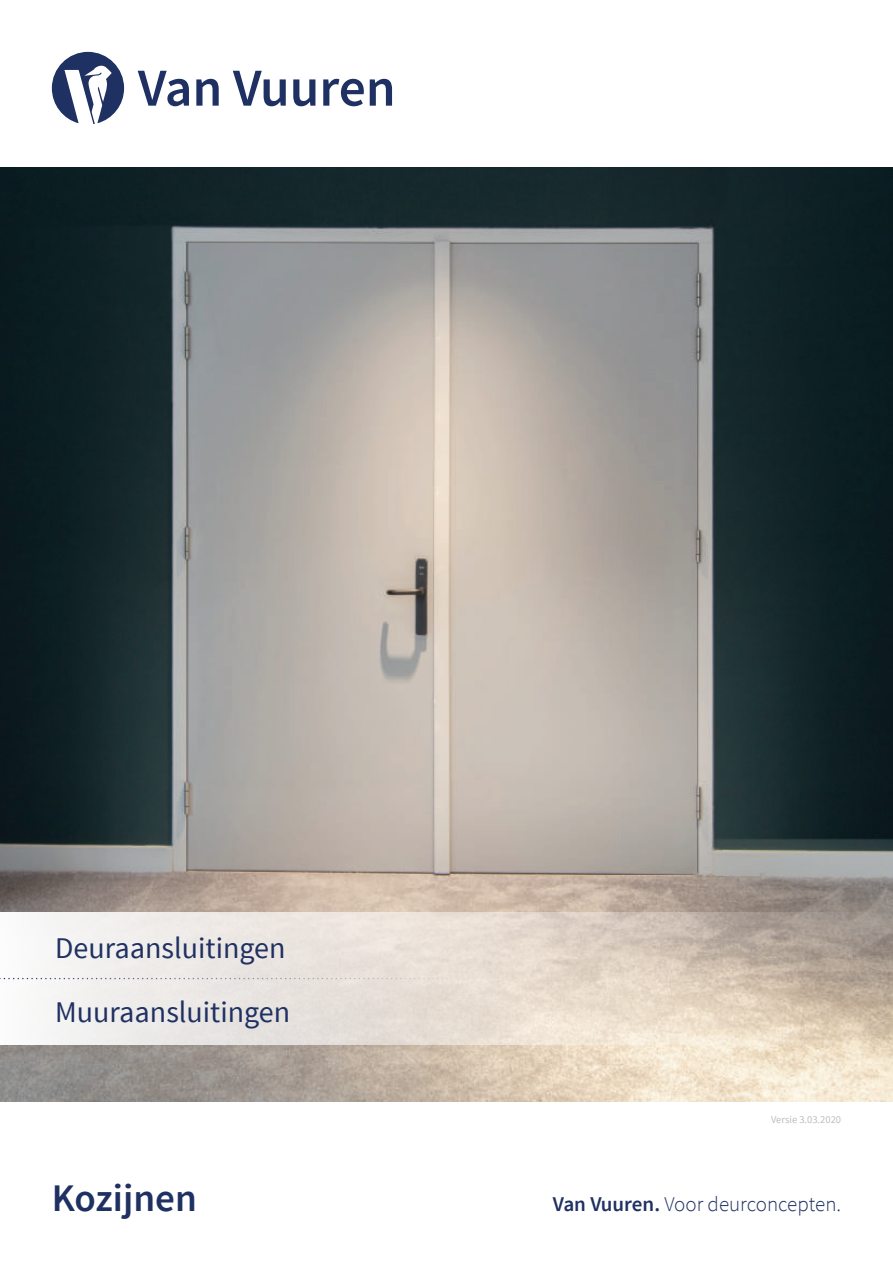
<style>
.page{position:relative;width:893px;height:1263px;background:#fff}
.page>*{position:absolute;margin:0;border:0;box-sizing:border-box;transform-origin:0 0}
.t1{font:600 39px "Source Sans Pro";color:#1f3162}
.t2{font:30px/64.5px "Source Sans Pro";color:#1f3162}
.t3{font:300 21px "Source Sans Pro";color:#1f3162}
.t4{font:10.5px "Source Sans Pro";color:#bcbdc0}
.s1{font-weight:600}
</style>
<div class="page">
<img style="left:0;top:168px;width:893px;height:933px">
<svg style="left:138px;top:71px;width:51px;height:35px"></svg>
<svg style="left:196px;top:79px;width:23px;height:27px"></svg>
<svg style="left:233px;top:71px;width:53px;height:35px"></svg>
<svg style="left:293px;top:79px;width:22px;height:27px"></svg>
<svg style="left:323px;top:79px;width:41px;height:27px"></svg>
<svg style="left:370px;top:79px;width:22px;height:27px"></svg>
<svg style="left:52px;top:52px;width:72px;height:72px"></svg>
<svg style="left:0;top:912px;width:893px;height:133px;background:#e2d8cf"></svg>
<svg style="left:0;top:978px;width:457px;height:1px"></svg>
<p class="t2" style="left:55px;top:918px;width:236px">Deuraansluitingen<br>Muuraansluitingen</p>
<h1 class="t1" style="left:52px;top:1182px;width:146px">Kozijnen</h1>
<p class="t4" style="left:771px;top:1115px;width:72px">Versie 3.03.2020</p>
<p class="t3" style="left:553px;top:1196px;width:290px"><span class="s1">Van Vuuren.</span> Voor deurconcepten.</p>
</div>
